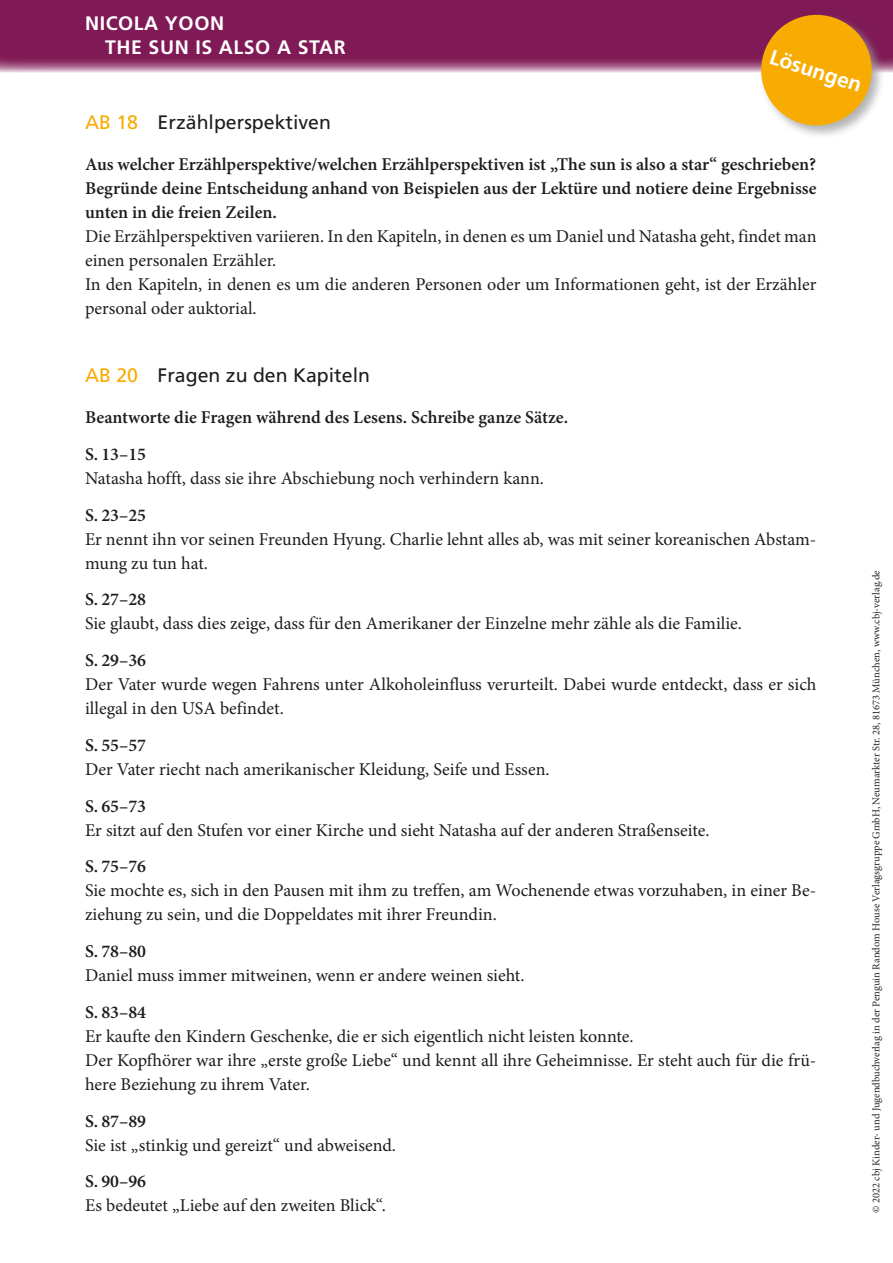
<style>
.page{position:relative;width:893px;height:1263px;background:#fff}
.page>*{position:absolute;margin:0;border:0;box-sizing:border-box;transform-origin:0 0}
.t1{font:700 21px "Frutiger LT Pro";color:#fff}
.t2{font:19.5px "Frutiger LT Pro";color:#1d1d1b}
.t3{font:700 19.5px/24px "Frutiger LT Pro";letter-spacing:.03em;color:#fff}
.t4{font:18px/24px "Minion Pro";color:#1d1d1b}
.t5{font:600 18px/24px "Minion Pro";color:#1d1d1b;text-align:justify}
.t6{font:10.5px "Minion Pro";color:#252423}
.s1{color:#f8ab00}
</style>
<div class="page">
<svg style="left:0;top:0;width:893px;height:72px;fill:#7f1a56"></svg>
<div style="left:759px;top:13px;width:127px;height:127px;background:#9d9d9d;opacity:.75"></div>
<svg style="left:754px;top:8px;width:124px;height:124px"></svg>
<p class="t3" style="left:105px;top:12px;width:242px;text-indent:-20px">NICOLA YOON<br>THE SUN IS ALSO A STAR</p>
<p class="t1" style="left:774px;top:44px;width:97px;rotate:18deg">Lösungen</p>
<p class="t2" style="left:85px;top:111px;width:247px"><span class="s1">AB 18</span> Erzählperspektiven</p>
<p class="t5" style="left:85px;top:153px;width:733px">Aus welcher Erzählperspektive/welchen Erzählperspektiven ist „The sun is also a star“ geschrieben?<br>Begründe deine Entscheidung anhand von Beispielen aus der Lektüre und notiere deine Ergebnisse unten in die freien Zeilen.</p>
<p class="t4" style="left:85px;top:225px;width:733px">Die Erzählperspektiven variieren. In den Kapiteln, in denen es um Daniel und Natasha geht, findet man einen personalen Erzähler.<br>In den Kapiteln, in denen es um die anderen Personen oder um Informationen geht, ist der Erzähler personal oder auktorial.</p>
<p class="t2" style="left:85px;top:364px;width:286px"><span class="s1">AB 20</span> Fragen zu den Kapiteln</p>
<p class="t5" style="left:85px;top:399px;width:484px;line-height:36.8px">Beantworte die Fragen während des Lesens. Schreibe ganze Sätze.<br>S. 13–15</p>
<p class="t4" style="left:85px;top:466px;width:460px">Natasha hofft, dass sie ihre Abschiebung noch verhindern kann.</p>
<p class="t5" style="left:85px;top:503px;width:63px">S. 23–25</p>
<p class="t4" style="left:85px;top:527px;width:733px">Er nennt ihn vor seinen Freunden Hyung. Charlie lehnt alles ab, was mit seiner koreanischen Abstam&shy;mung zu tun hat.</p>
<p class="t5" style="left:85px;top:587px;width:63px">S. 27–28</p>
<p class="t4" style="left:85px;top:612px;width:658px">Sie glaubt, dass dies zeige, dass für den Amerikaner der Einzelne mehr zähle als die Familie.</p>
<p class="t5" style="left:85px;top:648px;width:63px">S. 29–36</p>
<p class="t4" style="left:85px;top:672px;width:733px">Der Vater wurde wegen Fahrens unter Alkoholeinfluss verurteilt. Dabei wurde entdeckt, dass er sich illegal in den USA befindet.</p>
<p class="t5" style="left:85px;top:733px;width:63px">S. 55–57</p>
<p class="t4" style="left:85px;top:757px;width:466px">Der Vater riecht nach amerikanischer Kleidung, Seife und Essen.</p>
<p class="t5" style="left:85px;top:794px;width:63px">S. 65–73</p>
<p class="t4" style="left:85px;top:818px;width:626px">Er sitzt auf den Stufen vor einer Kirche und sieht Natasha auf der anderen Straßenseite.</p>
<p class="t5" style="left:85px;top:854px;width:63px">S. 75–76</p>
<p class="t4" style="left:85px;top:879px;width:733px">Sie mochte es, sich in den Pausen mit ihm zu treffen, am Wochenende etwas vorzuhaben, in einer Be&shy;ziehung zu sein, und die Doppeldates mit ihrer Freundin.</p>
<p class="t5" style="left:85px;top:939px;width:63px">S. 78–80</p>
<p class="t4" style="left:85px;top:963px;width:441px">Daniel muss immer mitweinen, wenn er andere weinen sieht.</p>
<p class="t5" style="left:85px;top:1000px;width:63px">S. 83–84</p>
<p class="t4" style="left:85px;top:1024px;width:733px">Er kaufte den Kindern Geschenke, die er sich eigentlich nicht leisten konnte.<br>Der Kopfhörer war ihre „erste große Liebe“ und kennt all ihre Geheimnisse. Er steht auch für die frü&shy;here Beziehung zu ihrem Vater.</p>
<p class="t5" style="left:85px;top:1109px;width:63px">S. 87–89</p>
<p class="t4" style="left:85px;top:1133px;width:312px">Sie ist „stinkig und gereizt“ und abweisend.</p>
<p class="t5" style="left:85px;top:1169px;width:63px">S. 90–96</p>
<p class="t4" style="left:85px;top:1194px;width:302px">Es bedeutet „Liebe auf den zweiten Blick“.</p>
<p class="t6" style="left:869px;top:1213px;width:644px;rotate:-90deg">© 2022 cbj Kinder- und Jugendbuchverlag in der Penguin Random House Verlagsgruppe GmbH, Neumarkter Str. 28, 81673 München, www.cbj-verlag.de</p>
</div>
